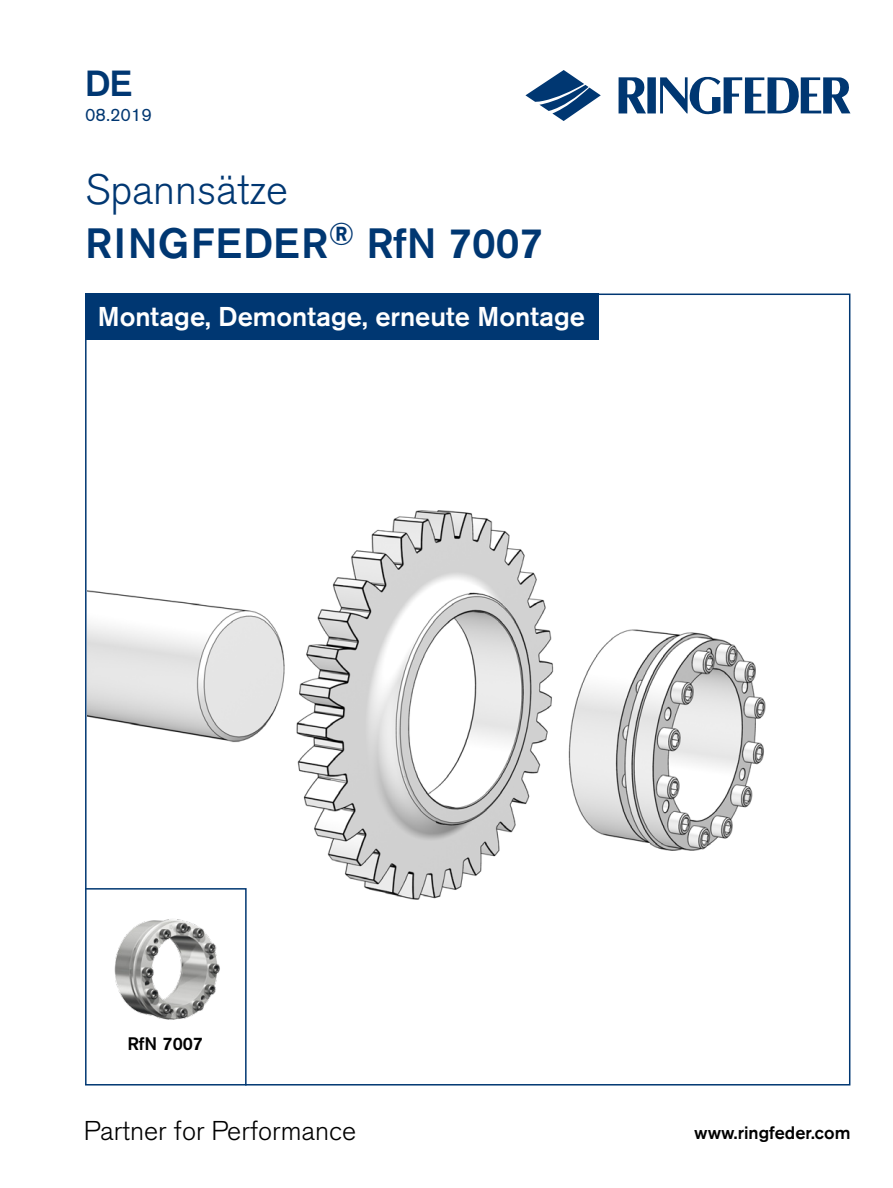
<style>
.page{position:relative;width:893px;height:1188px;background:#fff}
.page>*{position:absolute;margin:0;border:0;box-sizing:border-box;transform-origin:0 0}
.t1{font:500 42px/54px "Akzidenz Grotesk BE";color:#003772}
.t2{font:500 36px "Akzidenz Grotesk BE";color:#003772}
.t3{font:500 27px "Akzidenz Grotesk BE";color:#fff}
.t4{font:300 27px "Akzidenz Grotesk BE";color:#000}
.t5{font:500 18px "Akzidenz Grotesk BE";color:#000}
.t6{font:18px "Akzidenz Grotesk BE";color:#003772}
.s1{font-weight:300}
</style>
<div class="page">
<svg style="left:619px;top:76px;width:231px;height:39px"></svg>
<svg style="left:525px;top:70px;width:76px;height:51px"></svg>
<img style="left:88px;top:510px;width:678px;height:390px">
<svg style="left:85px;top:887px;width:162px;height:199px"></svg>
<div style="left:127px;top:1036px;width:77px;height:14px;background:#fff"></div>
<img style="left:112px;top:915px;width:111px;height:110px">
<div style="left:85px;top:294px;width:513px;height:46px;background:#003772"></div>
<h2 class="t2" style="left:85px;top:61px;width:48px">DE</h2>
<p class="t6" style="left:85px;top:104px;width:69px">08.2019</p>
<h1 class="t1" style="left:85px;top:161px;width:459px"><span class="s1">Spannsätze<br></span>RINGFEDER<sup>®</sup> RfN 7007</h1>
<p class="t3" style="left:98px;top:300px;width:489px">Montage, Demontage, erneute Montage</p>
<p class="t5" style="left:127px;top:1033px;width:77px">RfN 7007</p>
<p class="t4" style="left:84px;top:1115px;width:274px">Partner for Performance</p>
<p class="t5" style="left:694px;top:1122px;width:158px">www.ringfeder.com</p>
</div>
